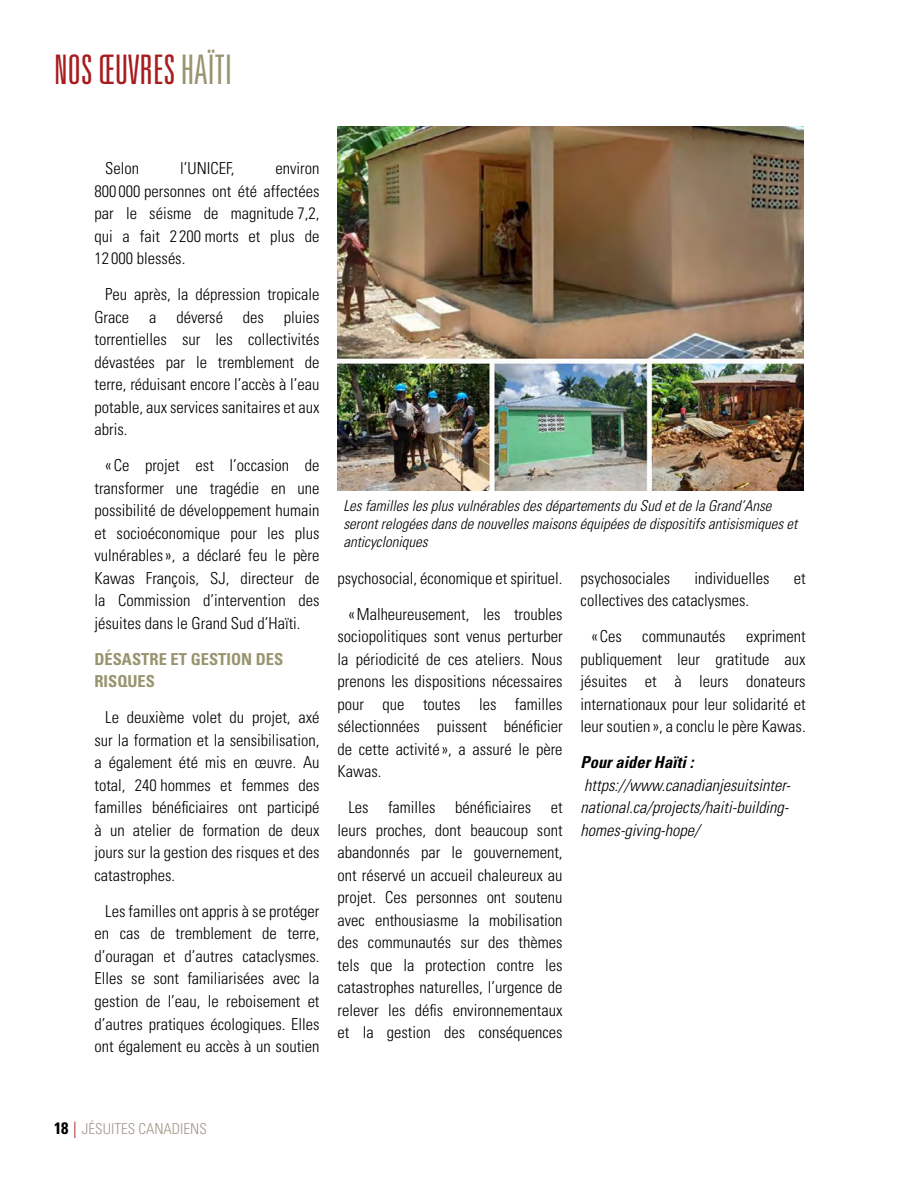
<style>
.page{position:relative;width:918px;height:1188px;background:#fff}
.page>*{position:absolute;margin:0;border:0;box-sizing:border-box;transform-origin:0 0}
.t1{font:300 ultra-condensed 40.8px "Univers LT Std";color:#a81b1f}
.t2{font:300 condensed 16.5px/22.5px "Univers LT Std";color:#000;text-align:justify}
.t3{font:italic 300 condensed 16.5px/22.5px "Univers LT Std";color:#000;text-align:justify}
.t4{font:700 condensed 16.5px/22.5px "Univers LT Std";color:#989470}
.t5{font:italic 700 condensed 16.5px "Univers LT Std";color:#000}
.t6{font:italic 300 condensed 15px/18px "Univers LT Std";color:#000}
.t7{font:300 condensed 15px "Univers LT Std";color:#a2988a}
.s1{color:#989470}
.s2{font-weight:700;font-size:16.5px;color:#000}
.s3{font-size:16.5px;color:#a81b1f}
</style>
<div class="page">
<img style="left:338px;top:126px;width:466px;height:364px">
<hr style="left:917px;top:960px;width:1px;height:228px;background:#a2988a">
<h1 class="t1" style="left:54px;top:48px;width:180px">NOS ŒUVRES <span class="s1">HAÏTI</span></h1>
<p class="t2" style="left:105px;top:157px;width:35px">Selon</p>
<p class="t2" style="left:180px;top:157px;width:56px">l’UNICEF,</p>
<p class="t2" style="left:94px;top:157px;width:227px;text-indent:181px">environ 800 000 personnes ont été affectées par le séisme de magnitude 7,2, qui a fait 2 200 morts et plus de 12 000 blessés.</p>
<p class="t2" style="left:94px;top:283px;width:227px;text-indent:11px">Peu après, la dépression tropicale Grace a déversé des pluies torrentielles sur les collectivités dévastées par le tremblement de terre, réduisant encore l’accès à l’eau potable, aux services sanitaires et aux abris.</p>
<p class="t2" style="left:94px;top:454px;width:227px;text-indent:11px">« Ce projet est l’occasion de transformer une tragédie en une possibilité de développement humain et socioéconomique pour les plus vulnérables», a déclaré feu le père Kawas François, SJ, directeur de la Commission d’intervention des jésuites dans le Grand Sud d’Haïti.</p>
<p class="t4" style="left:94px;top:648px;width:190px">DÉSASTRE ET GESTION DES<br>RISQUES</p>
<p class="t2" style="left:94px;top:706px;width:227px;text-indent:11px">Le deuxième volet du projet, axé sur la formation et la sensibilisation, a également été mis en œuvre. Au total, 240 hommes et femmes des familles bénéficiaires ont participé à un atelier de formation de deux jours sur la gestion des risques et des catastrophes.</p>
<p class="t2" style="left:94px;top:900px;width:227px;text-indent:11px">Les familles ont appris à se protéger en cas de tremblement de terre, d’ouragan et d’autres cataclysmes.<br>Elles se sont familiarisées avec la gestion de l’eau, le reboisement et d’autres pratiques écologiques. Elles ont également eu accès à un soutien</p>
<p class="t6" style="left:343px;top:497px;width:455px">Les familles les plus vulnérables des départements du Sud et de la Grand’Anse seront relogées dans de nouvelles maisons équipées de dispositifs antisismiques et anticycloniques</p>
<p class="t2" style="left:338px;top:560px;width:227px;line-height:36px;text-align:right">psychosocial, économique et spirituel. «Malheureusement, les troubles</p>
<p class="t2" style="left:338px;top:625px;width:227px">sociopolitiques sont venus perturber la périodicité de ces ateliers. Nous prenons les dispositions nécessaires pour que toutes les familles sélectionnées puissent bénéficier de cette activité », a assuré le père Kawas.</p>
<p class="t2" style="left:338px;top:796px;width:227px;text-indent:11px">Les familles bénéficiaires et leurs proches, dont beaucoup sont abandonnés par le gouvernement, ont réservé un accueil chaleureux au projet. Ces personnes ont soutenu avec enthousiasme la mobilisation des communautés sur des thèmes tels que la protection contre les catastrophes naturelles, l’urgence de relever les défis environnementaux et la gestion des conséquences</p>
<p class="t2" style="left:581px;top:567px;width:91px">psychosociales</p>
<p class="t2" style="left:695px;top:567px;width:77px">individuelles</p>
<p class="t2" style="left:794px;top:567px;width:13px">et</p>
<p class="t2" style="left:591px;top:582px;width:216px;line-height:36px;text-indent:-11px">collectives des cataclysmes.<br>« Ces communautés expriment</p>
<p class="t2" style="left:581px;top:648px;width:227px">publiquement leur gratitude aux jésuites et à leurs donateurs internationaux pour leur solidarité et leur soutien », a conclu le père Kawas.</p>
<p class="t5" style="left:581px;top:752px;width:114px">Pour aider Haïti :</p>
<p class="t3" style="left:581px;top:774px;width:211px">https://www.canadianjesuitsinter&shy;national.ca/projects/haiti-building&shy;homes-giving-hope/</p>
<p class="t7" style="left:54px;top:1120px;width:154px"><span class="s2">18</span> <span class="s3">|</span> JÉSUITES CANADIENS</p>
</div>
